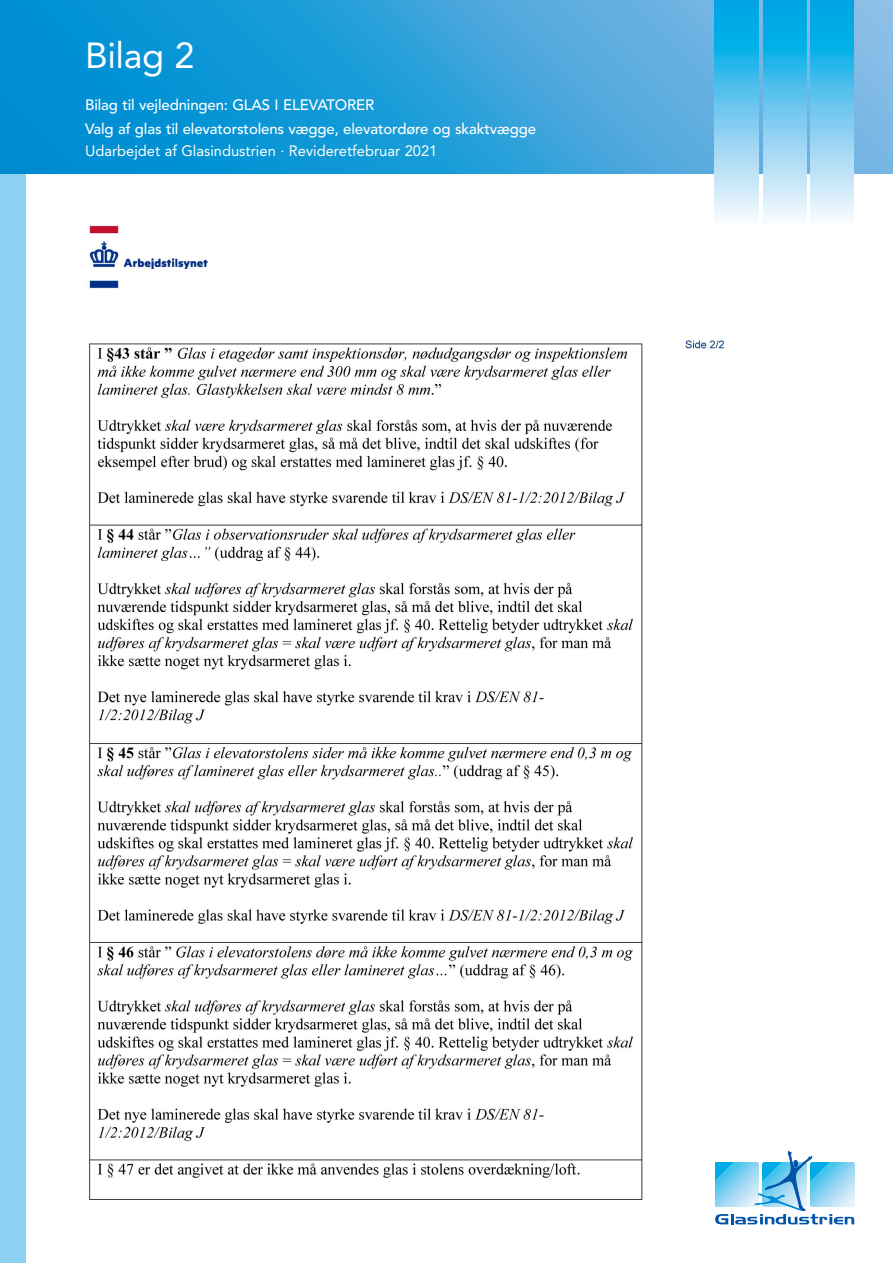
<style>
.page{position:relative;width:893px;height:1263px;background:#fff}
.page>*{position:absolute;margin:0;border:0;box-sizing:border-box;transform-origin:0 0}
.t1{font:36px "Avenir";letter-spacing:-.01em;color:#fff}
.t2{font:500 15px/24px "Avenir";letter-spacing:-.01em;color:#fff}
.t3{font:15px "Avenir";color:#fff}
</style>
<div class="page">
<img style="left:88px;top:193px;width:691px;height:1032px">
<svg style="left:715px;top:1151px;width:139px;height:73px"></svg>
<div style="left:0;top:3px;width:26px;height:1260px;background:#8ed0f2"></div>
<svg style="left:0;top:1px;width:893px;height:173px;background:#2b9ed9"></svg>
<svg style="left:715px;top:0;width:43px;height:224px;background:#6ecaf0"></svg>
<svg style="left:763px;top:0;width:43px;height:224px;background:#6ecaf0"></svg>
<svg style="left:811px;top:0;width:43px;height:219px;background:#6ac9ef"></svg>
<h1 class="t1" style="left:85px;top:40px;width:111px">Bilag 2</h1>
<p class="t2" style="left:85px;top:94px;width:453px">Bilag til vejledningen: GLAS I ELEVATORER<br>Valg af glas til elevatorstolens vægge, elevatordøre og skaktvægge</p>
<p class="t3" style="left:85px;top:145px;width:354px">Udarbejdet af Glasindustrien · Revideretfebruar 2021</p>
</div>
